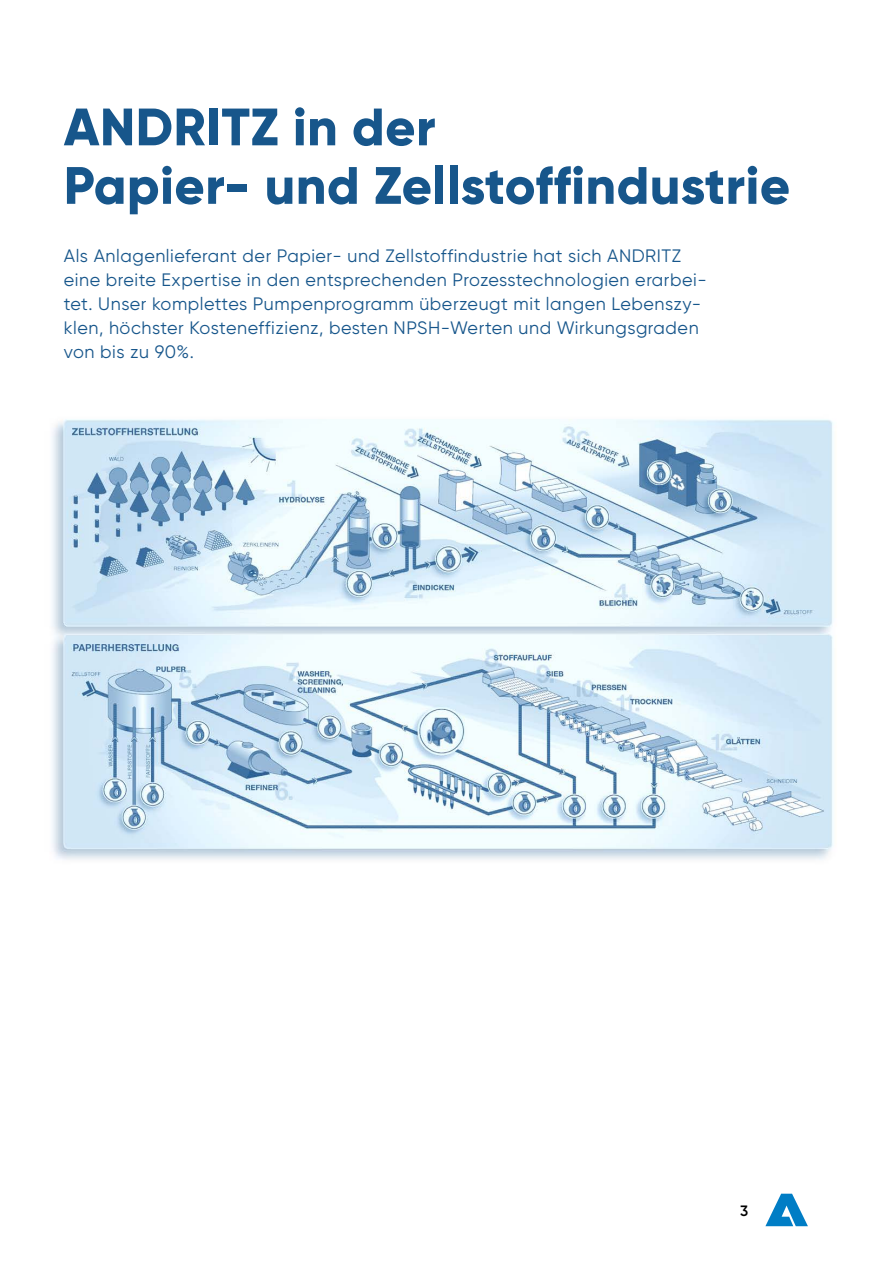
<style>
.page{position:relative;width:893px;height:1263px;background:#fff}
.page>*{position:absolute;margin:0;border:0;box-sizing:border-box;transform-origin:0 0}
.ANDRITZ_Level_2-3_He{font:800 52.5px "Gilroy";letter-spacing:.01em;color:#17568b}
.ANDRITZ_Level_2-3_In{font:18px/24px "Gilroy";letter-spacing:.03em;color:#17568b}
.t1{font:600 15px "Gilroy";color:#000}
</style>
<div class="page">
<svg style="left:765px;top:1194px;width:43px;height:32px"></svg>
<img style="left:52px;top:419px;width:781px;height:441px">
<p class="ANDRITZ_Level_2-3_He" style="left:64px;top:94px;width:373px">ANDRITZ in der</p>
<p class="ANDRITZ_Level_2-3_He" style="left:64px;top:152px;width:728px">Papier- und Zellstoffindustrie</p>
<p class="ANDRITZ_Level_2-3_In" style="left:64px;top:244px;width:644px">Als Anlagenlieferant der Papier- und Zellstoffindustrie hat sich ANDRITZ eine breite Expertise in den entsprechenden Prozesstechnologien erarbei&shy;tet. Unser komplettes Pumpenprogramm überzeugt mit langen Lebenszy&shy;klen, höchster Kosteneffizienz, besten NPSH-Werten und Wirkungsgraden von bis zu 90%.</p>
<p class="t1" style="left:740px;top:1201px;width:10px">3</p>
</div>
